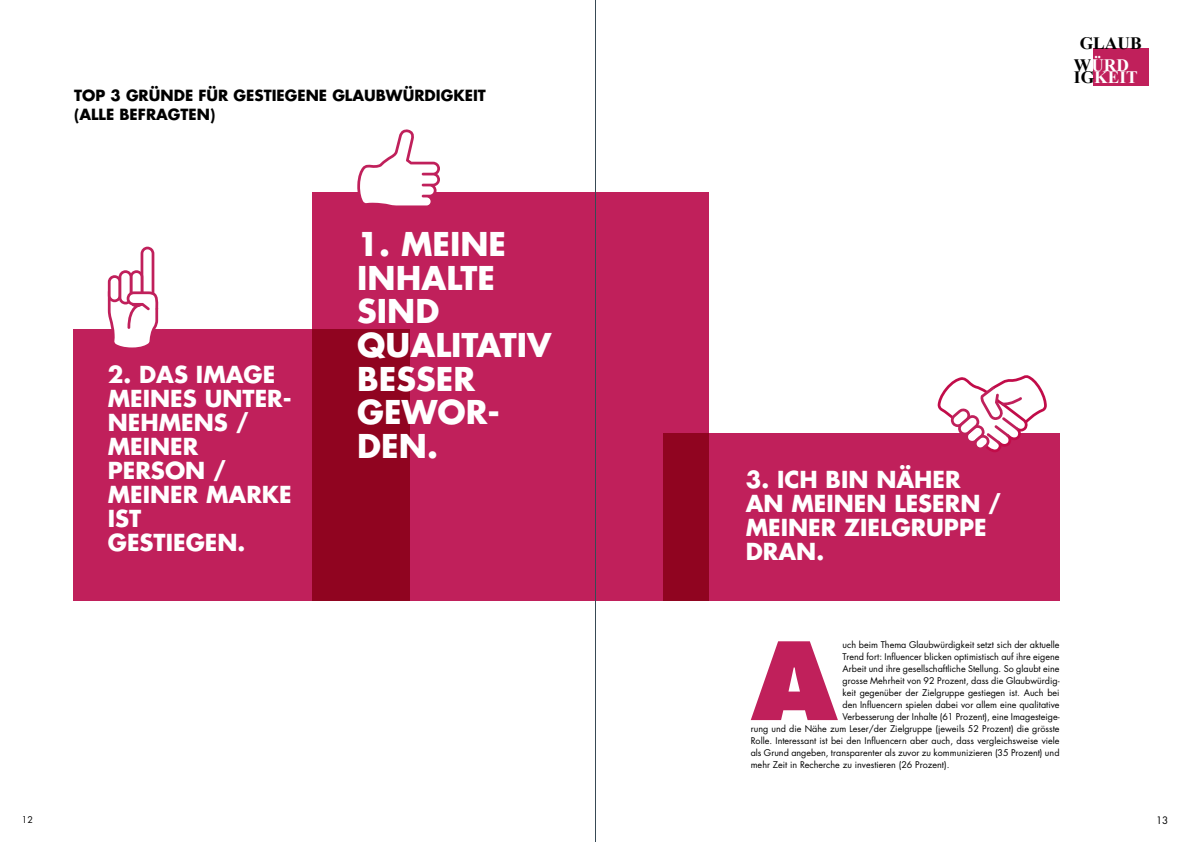
<style>
.page{position:relative;width:1191px;height:842px;background:#fff}
.page>*{position:absolute;margin:0;border:0;box-sizing:border-box;transform-origin:0 0}
.t1{font:800 104.5px "Futura Std";color:#c0205b}
.t2{font:700 31.9px/33.6px "Futura Std";color:#fff}
.t3{font:700 22.8px/24px "Futura Std";color:#fff}
.t4{font:700 17.4px/34.3px "Times New Roman";color:#000;text-align:center}
.t5{font:700 17.4px "Times New Roman";color:#fff}
.t6{font:700 15px/19px "Futura Std";color:#000}
.t7{font:10px "Futura";color:#000}
.t8{font:9px "Futura Std";color:#000}
.t9{font:9px "Futura";color:#000}
.s1{color:#fff}
.s2{color:#000}
</style>
<div class="page">
<div style="left:73px;top:330px;width:336px;height:271px;background:#c0205b"></div>
<div style="left:662px;top:434px;width:397px;height:167px;background:#c0205b"></div>
<svg style="left:312px;top:193px;width:397px;height:408px;background:#b5194e"></svg>
<svg style="left:937px;top:375px;width:109px;height:77px"></svg>
<svg style="left:357px;top:129px;width:83px;height:79px"></svg>
<svg style="left:108px;top:247px;width:50px;height:101px"></svg>
<div style="left:1092px;top:49px;width:56px;height:37px;background:#c0205b"></div>
<hr style="left:595px;top:0;width:1px;height:842px;background:#384a55">
<h3 class="t6" style="left:74px;top:86px;width:413px">TOP 3 GRÜNDE FÜR GESTIEGENE GLAUBWÜRDIGKEIT (ALLE BEFRAGTEN)</h3>
<h3 class="t3" style="left:108px;top:362px;width:185px">2. DAS IMAGE<br>MEINES UNTER-<br>NEHMENS /<br>MEINER<br>PERSON /<br>MEINER MARKE<br>IST<br>GESTIEGEN.</h3>
<h2 class="t2" style="left:357px;top:227px;width:195px">1. MEINE<br>INHALTE<br>SIND<br>QUALITATIV<br>BESSER<br>GEWOR-<br>DEN.</h2>
<h3 class="t4" style="left:1074px;top:25px;width:69px">GLAUB<br>IG<span class="s1">KEIT</span></h3>
<h3 class="t5" style="left:1074px;top:53px;width:57px"><span class="s2">W</span>ÜRD</h3>
<h3 class="t3" style="left:746px;top:467px;width:257px">3. ICH BIN NÄHER<br>AN MEINEN LESERN /<br>MEINER ZIELGRUPPE<br>DRAN.</h3>
<h1 class="t1" style="left:751px;top:615px;width:87px">A</h1>
<p class="t8" style="left:842px;top:639px;width:218px">uch beim Thema Glaubwürdigkeit setzt sich der aktuelle</p>
<p class="t8" style="left:842px;top:651px;width:218px">Trend fort: Influencer blicken optimistisch auf ihre eigene</p>
<p class="t8" style="left:842px;top:663px;width:218px">Arbeit und ihre gesellschaftliche Stellung. So glaubt eine</p>
<p class="t8" style="left:842px;top:675px;width:218px">grosse Mehrheit von 92 Prozent, dass die Glaubwürdig-</p>
<p class="t8" style="left:842px;top:687px;width:218px">keit gegenüber der Zielgruppe gestiegen ist. Auch bei</p>
<p class="t8" style="left:842px;top:699px;width:218px">den Influencern spielen dabei vor allem eine qualitative</p>
<p class="t8" style="left:842px;top:711px;width:218px">Verbesserung der Inhalte (61 Prozent), eine Imagesteige-</p>
<p class="t8" style="left:750px;top:723px;width:310px">rung und die Nähe zum Leser/der Zielgruppe (jeweils 52 Prozent) die grösste</p>
<p class="t8" style="left:750px;top:735px;width:310px">Rolle. Interessant ist bei den Influencern aber auch, dass vergleichsweise viele</p>
<p class="t8" style="left:750px;top:747px;width:310px">als Grund angeben, transparenter als zuvor zu kommunizieren (35 Prozent) und</p>
<p class="t8" style="left:750px;top:759px;width:200px">mehr Zeit in Recherche zu investieren (26 Prozent).</p>
<p class="t9" style="left:22px;top:814px;width:13px">12</p>
<p class="t7" style="left:1156px;top:814px;width:14px">13</p>
</div>
